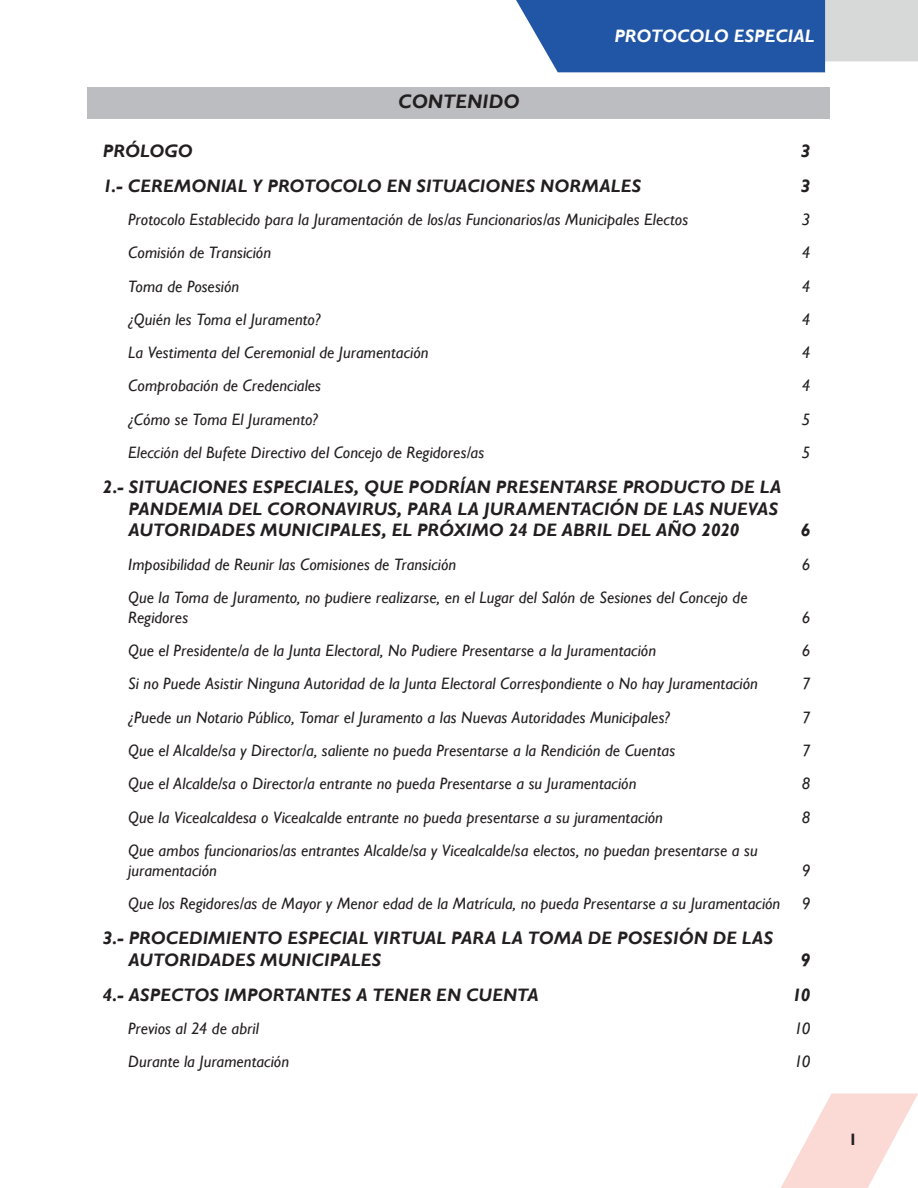
<style>
.page{position:relative;width:918px;height:1188px;background:#fff}
.page>*{position:absolute;margin:0;border:0;box-sizing:border-box;transform-origin:0 0}
.Indice{font:italic 700 19.5px "Gill Sans";letter-spacing:.005em;color:#231f20}
.t1{font:italic 700 18px/21.6px "Gill Sans";letter-spacing:.005em;color:#231f20}
.t2{font:italic 700 18px "Gill Sans";letter-spacing:.005em;color:#fff}
.t3{font:italic 16.5px/19.8px "Gill Sans";letter-spacing:.005em;color:#231f20}
.t4{font:700 16.5px "Gill Sans";color:#231f20}
</style>
<div class="page">
<svg style="left:781px;top:1093px;width:137px;height:95px"></svg>
<svg style="left:516px;top:0;width:402px;height:72px;background:#587db6"></svg>
<div style="left:88px;top:88px;width:742px;height:31px;background:#bcbdc0"></div>
<p class="Indice" style="left:398px;top:90px;width:123px">CONTENIDO</p>
<p class="t2" style="left:614px;top:25px;width:202px">PROTOCOLO ESPECIAL</p>
<p class="t1" style="left:103px;top:140px;width:91px">PRÓLOGO</p>
<p class="t1" style="left:801px;top:140px;width:11px">3</p>
<p class="t1" style="left:103px;top:175px;width:540px">1.- CEREMONIAL Y PROTOCOLO EN SITUACIONES NORMALES</p>
<p class="t1" style="left:801px;top:175px;width:11px">3</p>
<p class="t3" style="left:128px;top:210px;width:561px">Protocolo Establecido para la Juramentación de los/as Funcionarios/as Municipales Electos</p>
<p class="t3" style="left:802px;top:210px;width:10px">3</p>
<p class="t3" style="left:128px;top:243px;width:144px">Comisión de Transición</p>
<p class="t3" style="left:802px;top:243px;width:10px">4</p>
<p class="t3" style="left:128px;top:276px;width:113px">Toma de Posesión</p>
<p class="t3" style="left:802px;top:276px;width:10px">4</p>
<p class="t3" style="left:128px;top:310px;width:194px">¿Quién les Toma el Juramento?</p>
<p class="t3" style="left:802px;top:310px;width:10px">4</p>
<p class="t3" style="left:128px;top:343px;width:302px">La Vestimenta del Ceremonial de Juramentación</p>
<p class="t3" style="left:802px;top:343px;width:10px">4</p>
<p class="t3" style="left:128px;top:376px;width:194px">Comprobación de Credenciales</p>
<p class="t3" style="left:802px;top:376px;width:10px">4</p>
<p class="t3" style="left:128px;top:410px;width:191px">¿Cómo se Toma El Juramento?</p>
<p class="t3" style="left:802px;top:410px;width:10px">5</p>
<p class="t3" style="left:128px;top:443px;width:358px">Elección del Bufete Directivo del Concejo de Regidores/as</p>
<p class="t3" style="left:802px;top:443px;width:10px">5</p>
<p class="t1" style="left:128px;top:477px;width:654px;text-indent:-26px">2.- SITUACIONES ESPECIALES, QUE PODRÍAN PRESENTARSE PRODUCTO DE LA<br>PANDEMIA DEL CORONAVIRUS, PARA LA JURAMENTACIÓN DE LAS NUEVAS<br>AUTORIDADES MUNICIPALES, EL PRÓXIMO 24 DE ABRIL DEL AÑO 2020</p>
<p class="t1" style="left:801px;top:520px;width:11px">6</p>
<p class="t3" style="left:128px;top:554px;width:330px">Imposibilidad de Reunir las Comisiones de Transición</p>
<p class="t3" style="left:802px;top:554px;width:10px">6</p>
<p class="t3" style="left:128px;top:588px;width:621px">Que la Toma de Juramento, no pudiere realizarse, en el Lugar del Salón de Sesiones del Concejo de<br>Regidores</p>
<p class="t3" style="left:802px;top:608px;width:10px">6</p>
<p class="t3" style="left:128px;top:641px;width:529px">Que el Presidente/a de la Junta Electoral, No Pudiere Presentarse a la Juramentación</p>
<p class="t3" style="left:802px;top:641px;width:10px">6</p>
<p class="t3" style="left:128px;top:674px;width:631px">Si no Puede Asistir Ninguna Autoridad de la Junta Electoral Correspondiente o No hay Juramentación</p>
<p class="t3" style="left:802px;top:674px;width:10px">7</p>
<p class="t3" style="left:128px;top:707px;width:543px">¿Puede un Notario Público, Tomar el Juramento a las Nuevas Autoridades Municipales?</p>
<p class="t3" style="left:802px;top:707px;width:10px">7</p>
<p class="t3" style="left:128px;top:741px;width:548px">Que el Alcalde/sa y Director/a, saliente no pueda Presentarse a la Rendición de Cuentas</p>
<p class="t3" style="left:802px;top:741px;width:10px">7</p>
<p class="t3" style="left:128px;top:774px;width:510px">Que el Alcalde/sa o Director/a entrante no pueda Presentarse a su Juramentación</p>
<p class="t3" style="left:802px;top:774px;width:10px">8</p>
<p class="t3" style="left:128px;top:807px;width:536px">Que la Vicealcaldesa o Vicealcalde entrante no pueda presentarse a su juramentación</p>
<p class="t3" style="left:802px;top:807px;width:10px">8</p>
<p class="t3" style="left:128px;top:841px;width:631px">Que ambos funcionarios/as entrantes Alcalde/sa y Vicealcalde/sa electos, no puedan presentarse a su juramentación</p>
<p class="t3" style="left:802px;top:860px;width:10px">9</p>
<p class="t3" style="left:128px;top:894px;width:654px">Que los Regidores/as de Mayor y Menor edad de la Matrícula, no pueda Presentarse a su Juramentación</p>
<p class="t3" style="left:802px;top:894px;width:10px">9</p>
<p class="t1" style="left:128px;top:928px;width:646px;text-indent:-26px">3.- PROCEDIMIENTO ESPECIAL VIRTUAL PARA LA TOMA DE POSESIÓN DE LAS<br>AUTORIDADES MUNICIPALES</p>
<p class="t1" style="left:801px;top:949px;width:11px">9</p>
<p class="t1" style="left:103px;top:984px;width:437px">4.- ASPECTOS IMPORTANTES A TENER EN CUENTA</p>
<p class="t1" style="left:792px;top:984px;width:20px">10</p>
<p class="t3" style="left:128px;top:1019px;width:132px">Previos al 24 de abril</p>
<p class="t3" style="left:794px;top:1019px;width:18px">10</p>
<p class="t3" style="left:128px;top:1052px;width:162px">Durante la Juramentación</p>
<p class="t3" style="left:794px;top:1052px;width:18px">10</p>
<p class="t4" style="left:849px;top:1130px;width:11px">1</p>
</div>
